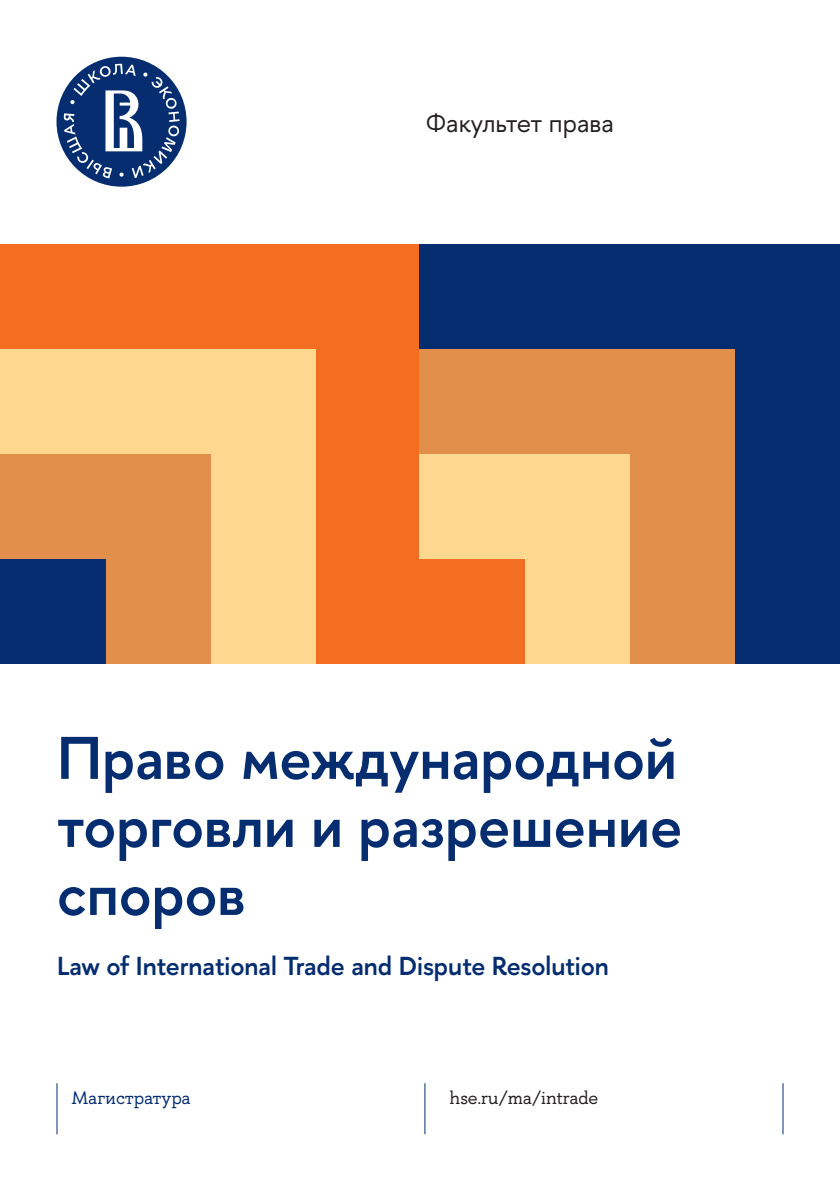
<style>
.page{position:relative;width:840px;height:1191px;background:#fff}
.page>*{position:absolute;margin:0;border:0;box-sizing:border-box;transform-origin:0 0}
.t1{font:600 60px/68px "HSE Sans";color:#052d6f;text-align:justify}
.t2{font:600 26px "HSE Sans";color:#052d6f}
.t3{font:26px "HSE Sans";color:#231f20}
.t4{font:18px "HSE Slab";letter-spacing:-.005em;color:#231f20}
.t5{font:18px "HSE Slab";color:#052d6f}
</style>
<div class="page">
<hr style="left:782px;top:1083px;width:1px;height:51px;background:#052d6f">
<div style="left:56px;top:57px;width:130px;height:130px;background:#052d6f;border-radius:50%"></div>
<svg style="left:64px;top:64px;width:115px;height:114px"></svg>
<hr style="left:56px;top:1083px;width:1px;height:51px;background:#052d6f">
<hr style="left:424px;top:1083px;width:1px;height:51px;background:#052d6f">
<div style="left:0;top:244px;width:420px;height:420px;background:#f36e21"></div>
<div style="left:0;top:349px;width:315px;height:315px;background:#fed88f"></div>
<div style="left:0;top:454px;width:210px;height:210px;background:#e18f4b"></div>
<div style="left:0;top:559px;width:105px;height:105px;background:#052d6f"></div>
<div style="left:419px;top:244px;width:420px;height:420px;background:#052d6f"></div>
<div style="left:419px;top:349px;width:315px;height:315px;background:#e18f4b"></div>
<div style="left:419px;top:454px;width:210px;height:210px;background:#fed88f"></div>
<div style="left:419px;top:559px;width:105px;height:105px;background:#f36e21"></div>
<p class="t3" style="left:425px;top:106px;width:190px">Факультет права</p>
<p class="t1" style="left:57px;top:724px;width:626px">Право международной торговли и разрешение споров</p>
<p class="t2" style="left:57px;top:948px;width:553px">Law of International Trade and Dispute Resolution</p>
<p class="t5" style="left:71px;top:1086px;width:121px">Магистратура</p>
<p class="t4" style="left:449px;top:1086px;width:150px">hse.ru/ma/intrade</p>
</div>
